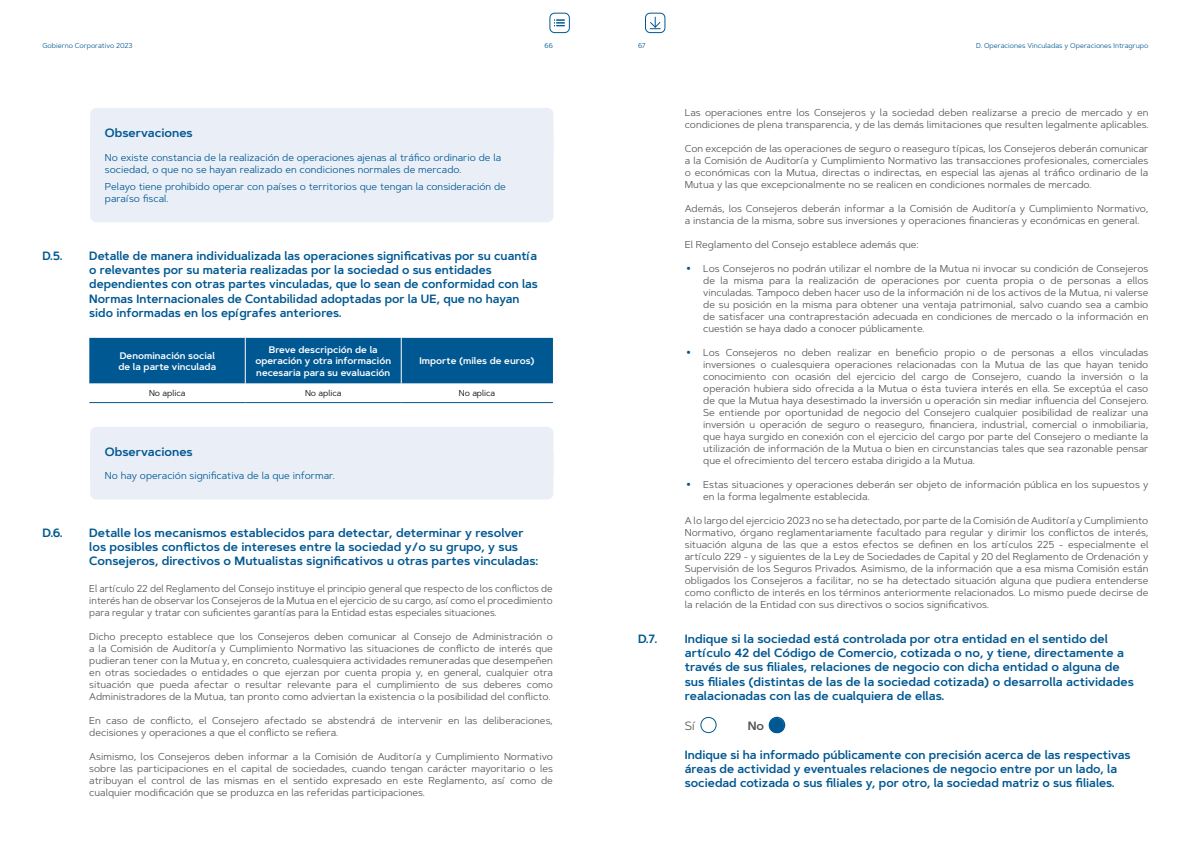
<style>
.page{position:relative;width:1191px;height:842px;background:#fff}
.page>*{position:absolute;margin:0;border:0;box-sizing:border-box;transform-origin:0 0}
.t1{font:600 12px/14.4px "Artegra Sans";color:#005892}
.t2{font:12px "Artegra Sans";color:#575756}
.t3{font:600 12px "Artegra Sans";color:#575756}
.t4{font:10px/12px "Artegra Sans";color:#575756;text-align:justify}
.t5{font:10px/12px "Artegra Sans";color:#005892}
.t6{font:600 9.5px/11.4px "Artegra Sans";color:#fff}
.t7{font:8.5px "Artegra Sans";color:#000}
.t8{font:7px "Artegra Sans";color:#005892}
.s1{font-size:14px;color:#005892}
</style>
<div class="page">
<svg style="left:554px;top:19px;width:10px;height:7px"></svg>
<div style="left:549px;top:13px;width:20px;height:20px;border:1px solid #005892;border-radius:5px"></div>
<div style="left:645px;top:13px;width:20px;height:20px;border:1px solid #005892;border-radius:5px"></div>
<svg style="left:649px;top:17px;width:12px;height:12px"></svg>
<div style="left:90px;top:108px;width:463px;height:25px;background:#eaeff7"></div>
<div style="left:90px;top:133px;width:463px;height:89px;background:#eaeff7"></div>
<div style="left:90px;top:427px;width:463px;height:72px;background:#eaeff7"></div>
<div style="left:89px;top:338px;width:464px;height:46px;background:#005892"></div>
<hr style="left:245px;top:338px;width:1px;height:46px;background:#fff">
<hr style="left:401px;top:338px;width:1px;height:46px;background:#fff">
<hr style="left:89px;top:402px;width:156px;height:1px;background:#005892">
<hr style="left:245px;top:402px;width:156px;height:1px;background:#005892">
<hr style="left:401px;top:402px;width:152px;height:1px;background:#005892">
<p class="t8" style="left:43px;top:40px;width:92px">Gobierno Corporativo 2023</p>
<p class="t8" style="left:544px;top:40px;width:10px">66</p>
<p class="t8" style="left:638px;top:40px;width:9px">67</p>
<p class="t8" style="left:976px;top:40px;width:174px">D. Operaciones Vinculadas y Operaciones Intragrupo</p>
<p class="t1" style="left:105px;top:126px;width:89px">Observaciones</p>
<p class="t5" style="left:105px;top:151px;width:398px">No existe constancia de la realización de operaciones ajenas al tráfico ordinario de la sociedad, o que no se hayan realizado en condiciones normales de mercado.</p>
<p class="t5" style="left:105px;top:180px;width:402px">Pelayo tiene prohibido operar con países o territorios que tengan la consideración de paraíso fiscal.</p>
<p class="t1" style="left:43px;top:248px;width:22px">D.5.</p>
<p class="t1" style="left:89px;top:248px;width:450px">Detalle de manera individualizada las operaciones significativas por su cuantía o relevantes por su materia realizadas por la sociedad o sus entidades dependientes con otras partes vinculadas, que lo sean de conformidad con las Normas Internacionales de Contabilidad adoptadas por la UE, que no hayan sido informadas en los epígrafes anteriores.</p>
<p class="t6" style="left:118px;top:350px;width:99px">Denominación social de la parte vinculada</p>
<p class="t6" style="left:255px;top:344px;width:137px;text-align:center">Breve descripción de la operación y otra información necesaria para su evaluación</p>
<p class="t6" style="left:419px;top:355px;width:117px">Importe (miles de euros)</p>
<p class="t7" style="left:149px;top:387px;width:38px">No aplica</p>
<p class="t7" style="left:305px;top:387px;width:38px">No aplica</p>
<p class="t7" style="left:459px;top:387px;width:38px">No aplica</p>
<p class="t1" style="left:105px;top:445px;width:89px">Observaciones</p>
<p class="t5" style="left:105px;top:470px;width:231px">No hay operación significativa de la que informar.</p>
<p class="t1" style="left:43px;top:525px;width:22px">D.6.</p>
<p class="t1" style="left:89px;top:525px;width:450px">Detalle los mecanismos establecidos para detectar, determinar y resolver los posibles conflictos de intereses entre la sociedad y/o su grupo, y sus<br>Consejeros, directivos o Mutualistas significativos u otras partes vinculadas:</p>
<p class="t4" style="left:89px;top:582px;width:465px">El artículo 22 del Reglamento del Consejo instituye el principio general que respecto de los conflictos de interés han de observar los Consejeros de la Mutua en el ejercicio de su cargo, así como el procedimiento para regular y tratar con suficientes garantías para la Entidad estas especiales situaciones.</p>
<p class="t4" style="left:89px;top:630px;width:465px">Dicho precepto establece que los Consejeros deben comunicar al Consejo de Administración o a la Comisión de Auditoría y Cumplimiento Normativo las situaciones de conflicto de interés que pudieran tener con la Mutua y, en concreto, cualesquiera actividades remuneradas que desempeñen en otras sociedades o entidades o que ejerzan por cuenta propia y, en general, cualquier otra situación que pueda afectar o resultar relevante para el cumplimiento de sus deberes como Administradores de la Mutua, tan pronto como adviertan la existencia o la posibilidad del conflicto.</p>
<p class="t4" style="left:89px;top:714px;width:465px">En caso de conflicto, el Consejero afectado se abstendrá de intervenir en las deliberaciones, decisiones y operaciones a que el conflicto se refiera.</p>
<p class="t4" style="left:89px;top:750px;width:465px">Asimismo, los Consejeros deben informar a la Comisión de Auditoría y Cumplimiento Normativo sobre las participaciones en el capital de sociedades, cuando tengan carácter mayoritario o les atribuyan el control de las mismas en el sentido expresado en este Reglamento, así como de cualquier modificación que se produzca en las referidas participaciones.</p>
<p class="t4" style="left:685px;top:106px;width:465px">Las operaciones entre los Consejeros y la sociedad deben realizarse a precio de mercado y en condiciones de plena transparencia, y de las demás limitaciones que resulten legalmente aplicables.</p>
<p class="t4" style="left:685px;top:142px;width:465px">Con excepción de las operaciones de seguro o reaseguro típicas, los Consejeros deberán comunicar a la Comisión de Auditoría y Cumplimiento Normativo las transacciones profesionales, comerciales o económicas con la Mutua, directas o indirectas, en especial las ajenas al tráfico ordinario de la Mutua y las que excepcionalmente no se realicen en condiciones normales de mercado.</p>
<p class="t4" style="left:685px;top:202px;width:465px">Además, los Consejeros deberán informar a la Comisión de Auditoría y Cumplimiento Normativo, a instancia de la misma, sobre sus inversiones y operaciones financieras y económicas en general.</p>
<p class="t4" style="left:685px;top:238px;width:235px">El Reglamento del Consejo establece además que:</p>
<p class="t4" style="left:703px;top:262px;width:447px;text-indent:-17px"><span class="s1">•</span> Los Consejeros no podrán utilizar el nombre de la Mutua ni invocar su condición de Consejeros de la misma para la realización de operaciones por cuenta propia o de personas a ellos vinculadas. Tampoco deben hacer uso de la información ni de los activos de la Mutua, ni valerse de su posición en la misma para obtener una ventaja patrimonial, salvo cuando sea a cambio de satisfacer una contraprestación adecuada en condiciones de mercado o la información en cuestión se haya dado a conocer públicamente.</p>
<p class="t4" style="left:703px;top:346px;width:447px;text-indent:-17px"><span class="s1">•</span> Los Consejeros no deben realizar en beneficio propio o de personas a ellos vinculadas inversiones o cualesquiera operaciones relacionadas con la Mutua de las que hayan tenido conocimiento con ocasión del ejercicio del cargo de Consejero, cuando la inversión o la operación hubiera sido ofrecida a la Mutua o ésta tuviera interés en ella. Se exceptúa el caso de que la Mutua haya desestimado la inversión u operación sin mediar influencia del Consejero.<br>Se entiende por oportunidad de negocio del Consejero cualquier posibilidad de realizar una inversión u operación de seguro o reaseguro, financiera, industrial, comercial o inmobiliaria, que haya surgido en conexión con el ejercicio del cargo por parte del Consejero o mediante la utilización de información de la Mutua o bien en circunstancias tales que sea razonable pensar que el ofrecimiento del tercero estaba dirigido a la Mutua.</p>
<p class="t4" style="left:703px;top:478px;width:447px;text-indent:-17px"><span class="s1">•</span> Estas situaciones y operaciones deberán ser objeto de información pública en los supuestos y en la forma legalmente establecida.</p>
<p class="t4" style="left:685px;top:514px;width:465px">A lo largo del ejercicio 2023 no se ha detectado, por parte de la Comisión de Auditoría y Cumplimiento Normativo, órgano reglamentariamente facultado para regular y dirimir los conflictos de interés, situación alguna de las que a estos efectos se definen en los artículos 225 - especialmente el artículo 229 - y siguientes de la Ley de Sociedades de Capital y 20 del Reglamento de Ordenación y Supervisión de los Seguros Privados. Asimismo, de la información que a esa misma Comisión están obligados los Consejeros a facilitar, no se ha detectado situación alguna que pudiera entenderse como conflicto de interés en los términos anteriormente relacionados. Lo mismo puede decirse de la relación de la Entidad con sus directivos o socios significativos.</p>
<p class="t1" style="left:638px;top:631px;width:21px">D.7.</p>
<p class="t1" style="left:685px;top:631px;width:450px">Indique si la sociedad está controlada por otra entidad en el sentido del artículo 42 del Código de Comercio, cotizada o no, y tiene, directamente a través de sus filiales, relaciones de negocio con dicha entidad o alguna de sus filiales (distintas de las de la sociedad cotizada) o desarrolla actividades realacionadas con las de cualquiera de ellas.</p>
<p class="t2" style="left:685px;top:717px;width:12px">Sí</p>
<p class="t3" style="left:748px;top:717px;width:18px">No</p>
<p class="t1" style="left:685px;top:747px;width:447px">Indique si ha informado públicamente con precisión acerca de las respectivas áreas de actividad y eventuales relaciones de negocio entre por un lado, la sociedad cotizada o sus filiales y, por otro, la sociedad matriz o sus filiales.</p>
</div>
